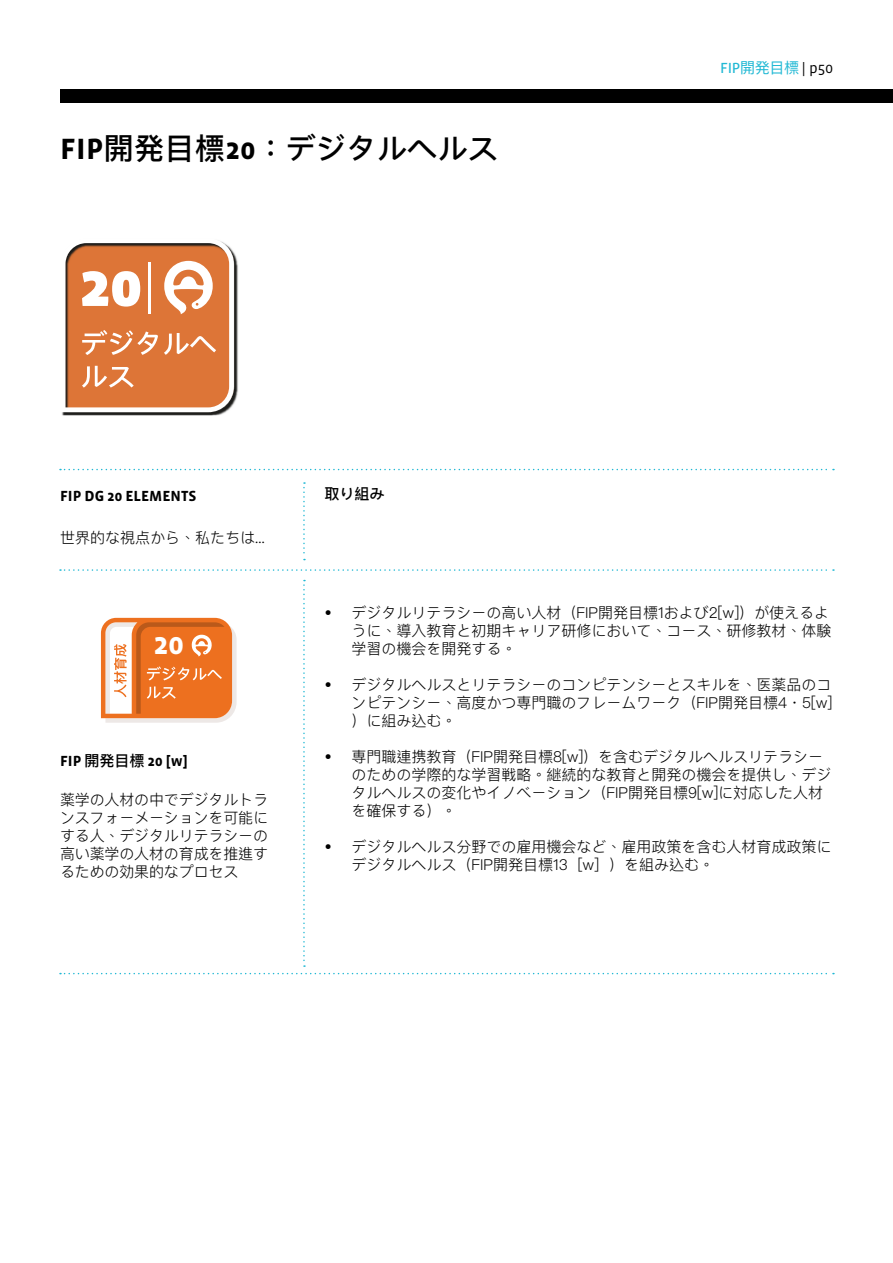
<style>
.page{position:relative;width:893px;height:1263px;background:#fff}
.page>*{position:absolute;margin:0;border:0;box-sizing:border-box;transform-origin:0 0}
.t1{font:900 62.85px "Vista Sans OTCE";color:#fff}
.t2{font:700 30.75px "Vista Sans OTCE";color:#fff}
.t3{font:500 30px "Ping Fang HK";letter-spacing:.01em;color:#000}
.t4{font:300 15px/18px "Ping Fang HK";color:#000}
.t5{font:700 15px "Vista Sans OTCE";color:#000}
.t6{font:15px "Ping Fang TC";color:#1fb8d4}
.t7{font:500 15px "Ping Fang HK";color:#000}
.s1{font-family:"Vista Sans OTCE";font-weight:700}
.s2{font-family:"Vista Sans OTCE";font-weight:400}
.s3{font-family:"Vista Sans OTCE"}
.s4{font-family:"Vista Sans OTCE";color:#000}
.s5{font-family:"Ping Fang HK";font-weight:500}
</style>
<div class="page">
<img style="left:62px;top:252px;width:176px;height:163px">
<svg style="left:62px;top:241px;width:172px;height:171px;background:#dd8a59"></svg>
<svg style="left:60px;top:469px;width:774px;height:1px"></svg>
<svg style="left:60px;top:973px;width:774px;height:1px"></svg>
<svg style="left:60px;top:569px;width:774px;height:2px"></svg>
<svg style="left:303px;top:482px;width:2px;height:78px"></svg>
<svg style="left:303px;top:580px;width:2px;height:387px"></svg>
<div style="left:60px;top:89px;width:833px;height:14px;background:#000"></div>
<svg style="left:101px;top:618px;width:136px;height:105px;background:#ed945a"></svg>
<h3 class="t3" style="left:60px;top:129px;width:439px"><span class="s1">FIP</span>開発目標<span class="s1">20</span>：デジタルヘルス</h3>
<h1 class="t1" style="left:79px;top:249px;width:64px">20</h1>
<p class="t5" style="left:60px;top:487px;width:138px">FIP DG 20 ELEMENTS</p>
<p class="t4" style="left:60px;top:528px;width:206px">世界的な視点から、私たちは<span class="s2">…</span></p>
<p class="t7" style="left:324px;top:485px;width:61px">取り組み</p>
<p class="t6" style="left:720px;top:58px;width:114px"><span class="s3">FIP</span>開発目標 <span class="s4">| p50</span></p>
<h2 class="t2" style="left:153px;top:626px;width:32px">20</h2>
<p class="t5" style="left:60px;top:752px;width:129px">FIP <span class="s5">開発目標</span> 20 [w]</p>
<p class="t4" style="left:60px;top:790px;width:210px;text-align:justify">薬学の人材の中でデジタルトランスフォーメーションを可能にする人、デジタルリテラシーの高い薬学の人材の育成を推進するための効果的なプロセス</p>
<p class="t4" style="left:351px;top:603px;width:482px;text-indent:-27px">• デジタルリテラシーの高い人材（FIP開発目標1および2[w]）が使えるように、導入教育と初期キャリア研修において、コース、研修教材、体験学習の機会を開発する。</p>
<p class="t4" style="left:351px;top:675px;width:482px;text-align:justify;text-indent:-27px">• デジタルヘルスとリテラシーのコンピテンシーとスキルを、医薬品のコンピテンシー、高度かつ専門職のフレームワーク（FIP開発目標4・5[w]）に組み込む。</p>
<p class="t4" style="left:351px;top:747px;width:482px;text-indent:-27px">• 専門職連携教育（FIP開発目標8[w]）を含むデジタルヘルスリテラシーのための学際的な学習戦略。継続的な教育と開発の機会を提供し、デジタルヘルスの変化やイノベーション（FIP開発目標9[w]に対応した人材を確保する）。</p>
<p class="t4" style="left:351px;top:837px;width:482px;text-indent:-27px">• デジタルヘルス分野での雇用機会など、雇用政策を含む人材育成政策にデジタルヘルス（FIP開発目標13［w］）を組み込む。</p>
</div>
